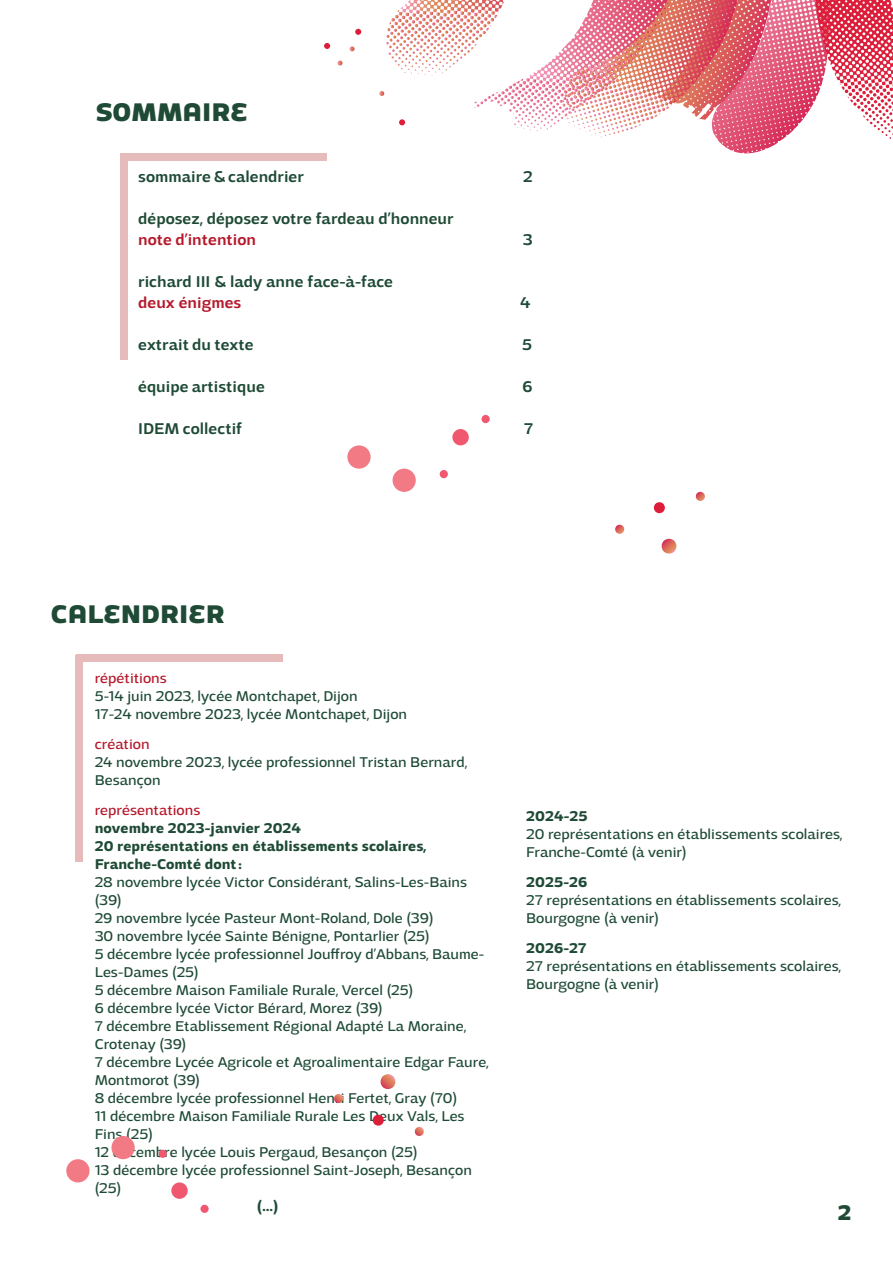
<style>
.page{position:relative;width:893px;height:1263px;background:#fff}
.page>*{position:absolute;margin:0;border:0;box-sizing:border-box;transform-origin:0 0}
.t1{font:italic 27px "Adria Grotesk Black Upright";color:#1e4a36}
.t2{font:italic 22.5px "Adria Grotesk Black Upright";color:#1e4a36}
.t3{font:500 16.5px "Adria Grotesk";color:#1e4a36}
.t4{font:500 16.5px "Adria Grotesk";color:#b5192b}
.t5{font:15px/18px "Adria Grotesk";color:#1e4a36}
.t6{font:700 15px/18px "Adria Grotesk";color:#1e4a36}
.t7{font:15px "Adria Grotesk";color:#b5192b}
</style>
<div class="page">
<div style="left:121px;top:153px;width:7px;height:207px;background:#e6bbbb"></div>
<div style="left:121px;top:153px;width:206px;height:7px;background:#e6bbbb"></div>
<div style="left:76px;top:655px;width:7px;height:207px;background:#e6bbbb"></div>
<div style="left:76px;top:655px;width:206px;height:7px;background:#e6bbbb"></div>
<svg style="left:653px;top:502px;width:12px;height:12px"></svg>
<svg style="left:661px;top:539px;width:16px;height:15px"></svg>
<svg style="left:695px;top:492px;width:10px;height:9px"></svg>
<svg style="left:615px;top:525px;width:10px;height:9px"></svg>
<div style="left:481px;top:415px;width:9px;height:8px;background:#f05870;border-radius:50%"></div>
<div style="left:347px;top:445px;width:24px;height:24px;background:#f27a84;border-radius:50%"></div>
<div style="left:393px;top:469px;width:23px;height:23px;background:#f27a84;border-radius:50%"></div>
<div style="left:452px;top:429px;width:17px;height:16px;background:#f05870;border-radius:50%"></div>
<div style="left:440px;top:470px;width:8px;height:8px;background:#f05870;border-radius:50%"></div>
<svg style="left:355px;top:29px;width:6px;height:6px"></svg>
<svg style="left:324px;top:43px;width:6px;height:6px"></svg>
<svg style="left:337px;top:61px;width:5px;height:5px"></svg>
<svg style="left:350px;top:46px;width:5px;height:5px"></svg>
<svg style="left:379px;top:0;width:514px;height:154px"></svg>
<svg style="left:372px;top:1114px;width:12px;height:12px"></svg>
<svg style="left:380px;top:1074px;width:16px;height:15px"></svg>
<svg style="left:414px;top:1127px;width:10px;height:9px"></svg>
<svg style="left:334px;top:1094px;width:10px;height:9px"></svg>
<div style="left:200px;top:1205px;width:9px;height:8px;background:#f05870;border-radius:50%"></div>
<div style="left:66px;top:1159px;width:24px;height:23px;background:#f27a84;border-radius:50%"></div>
<div style="left:111px;top:1136px;width:24px;height:23px;background:#f27a84;border-radius:50%"></div>
<div style="left:171px;top:1182px;width:17px;height:17px;background:#f05870;border-radius:50%"></div>
<div style="left:159px;top:1150px;width:8px;height:8px;background:#f05870;border-radius:50%"></div>
<p class="t1" style="left:96px;top:96px;width:154px">SOMMAIRE</p>
<p class="t3" style="left:138px;top:167px;width:167px">sommaire &amp; calendrier</p>
<p class="t3" style="left:523px;top:167px;width:11px">2</p>
<p class="t3" style="left:138px;top:209px;width:317px">déposez, déposez votre fardeau d’honneur</p>
<p class="t4" style="left:138px;top:230px;width:119px">note d’intention</p>
<p class="t3" style="left:523px;top:230px;width:11px">3</p>
<p class="t3" style="left:138px;top:272px;width:256px">richard III &amp; lady anne face-à-face</p>
<p class="t4" style="left:138px;top:293px;width:105px">deux énigmes</p>
<p class="t3" style="left:520px;top:293px;width:12px">4</p>
<p class="t3" style="left:138px;top:335px;width:117px">extrait du texte</p>
<p class="t3" style="left:522px;top:335px;width:12px">5</p>
<p class="t3" style="left:138px;top:377px;width:128px">équipe artistique</p>
<p class="t3" style="left:522px;top:377px;width:12px">6</p>
<p class="t3" style="left:138px;top:419px;width:105px">IDEM collectif</p>
<p class="t3" style="left:524px;top:419px;width:11px">7</p>
<p class="t1" style="left:51px;top:598px;width:175px">CALENDRIER</p>
<p class="t7" style="left:95px;top:669px;width:74px">répétitions</p>
<p class="t5" style="left:95px;top:687px;width:264px">5-14 juin 2023, lycée Montchapet, Dijon</p>
<p class="t5" style="left:95px;top:705px;width:314px">17-24 novembre 2023, lycée Montchapet, Dijon</p>
<p class="t7" style="left:95px;top:735px;width:56px">création</p>
<p class="t5" style="left:95px;top:753px;width:374px">24 novembre 2023, lycée professionnel Tristan Bernard,<br>Besançon</p>
<p class="t7" style="left:95px;top:801px;width:107px">représentations</p>
<p class="t6" style="left:95px;top:819px;width:208px">novembre 2023-janvier 2024</p>
<p class="t6" style="left:95px;top:837px;width:333px">20 représentations en établissements scolaires,<br>Franche-Comté dont :</p>
<p class="t5" style="left:95px;top:873px;width:374px">28 novembre lycée Victor Considérant, Salins-Les-Bains (39)</p>
<p class="t5" style="left:95px;top:909px;width:340px">29 novembre lycée Pasteur Mont-Roland, Dole (39)</p>
<p class="t5" style="left:95px;top:927px;width:336px">30 novembre lycée Sainte Bénigne, Pontarlier (25)</p>
<p class="t5" style="left:95px;top:945px;width:391px">5 décembre lycée professionnel Jouffroy d’Abbans, Baume-<br>Les-Dames (25)</p>
<p class="t5" style="left:95px;top:981px;width:320px">5 décembre Maison Familiale Rurale, Vercel (25)</p>
<p class="t5" style="left:95px;top:999px;width:290px">6 décembre lycée Victor Bérard, Morez (39)</p>
<p class="t5" style="left:95px;top:1017px;width:373px">7 décembre Etablissement Régional Adapté La Moraine,<br>Crotenay (39)</p>
<p class="t5" style="left:95px;top:1053px;width:395px">7 décembre Lycée Agricole et Agroalimentaire Edgar Faure,<br>Montmorot (39)</p>
<p class="t5" style="left:95px;top:1089px;width:364px">8 décembre lycée professionnel Henri Fertet, Gray (70)</p>
<p class="t5" style="left:95px;top:1107px;width:371px">11 décembre Maison Familiale Rurale Les Deux Vals, Les<br>Fins (25)</p>
<p class="t5" style="left:95px;top:1143px;width:324px">12 décembre lycée Louis Pergaud, Besançon (25)</p>
<p class="t5" style="left:95px;top:1161px;width:379px">13 décembre lycée professionnel Saint-Joseph, Besançon (25)</p>
<p class="t6" style="left:257px;top:1197px;width:23px">(…)</p>
<p class="t6" style="left:526px;top:808px;width:63px">2024-25</p>
<p class="t5" style="left:526px;top:825px;width:318px">20 représentations en établissements scolaires,<br>Franche-Comté (à venir)</p>
<p class="t6" style="left:526px;top:874px;width:63px">2025-26</p>
<p class="t5" style="left:526px;top:891px;width:316px">27 représentations en établissements scolaires,<br>Bourgogne (à venir)</p>
<p class="t6" style="left:526px;top:940px;width:62px">2026-27</p>
<p class="t5" style="left:526px;top:957px;width:316px">27 représentations en établissements scolaires,<br>Bourgogne (à venir)</p>
<p class="t2" style="left:838px;top:1199px;width:15px">2</p>
</div>
